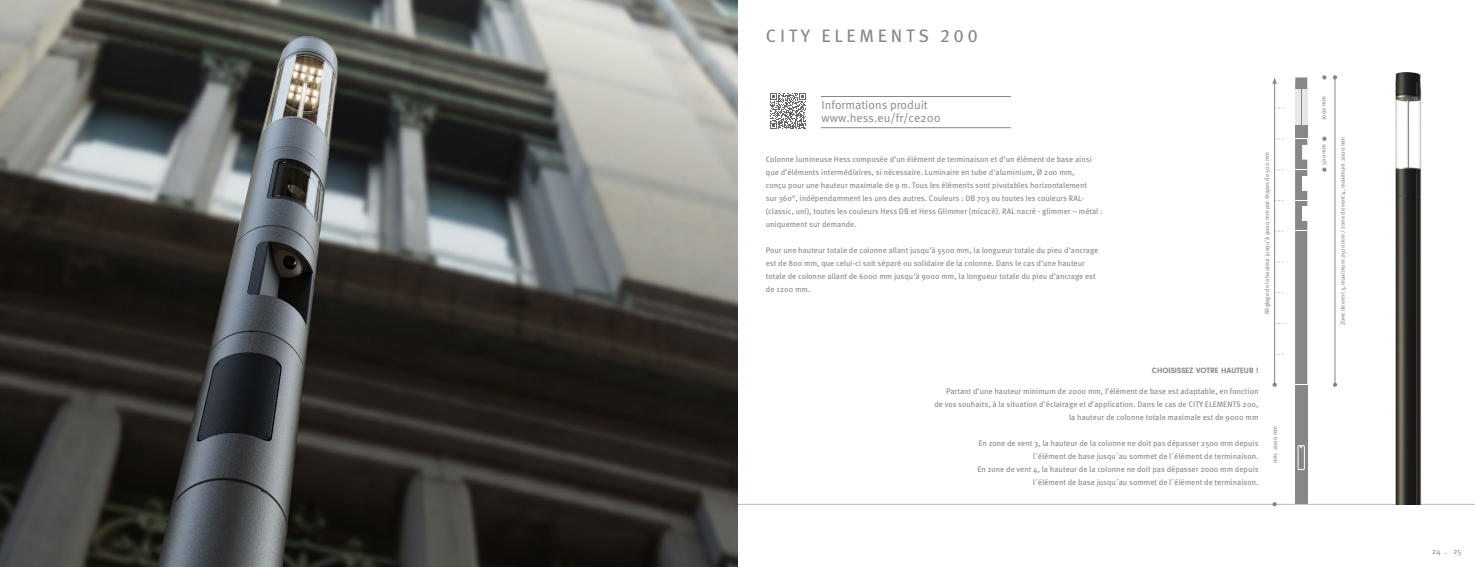
<style>
.page{position:relative;width:1475px;height:567px;background:#fff}
.page>*{position:absolute;margin:0;border:0;box-sizing:border-box;transform-origin:0 0}
.t1{font:18px "Meta Pro";letter-spacing:.21em;color:#878787}
.t2{font:11.9px/12.4px "Meta Pro Norm";color:#878787}
.t3{font:8px/13px "Meta Pro";color:#878787}
.t4{font:700 8px "Neuzeit Gro";color:#878787}
.t5{font:8px "Meta Pro Norm";color:#878787}
.t6{font:6px "Meta Pro";color:#878787}
</style>
<div class="page">
<hr style="left:737px;top:504px;width:737px;height:1px;background:#b9b8b8">
<img style="left:1385px;top:72px;width:46px;height:432px">
<img style="left:0;top:0;width:737px;height:567px">
<svg style="left:1272px;top:502px;width:4px;height:4px"></svg>
<div style="left:1294px;top:385px;width:12px;height:119px;background:#878787"></div>
<svg style="left:1295px;top:89px;width:11px;height:36px"></svg>
<div style="left:1294px;top:125px;width:12px;height:14px;background:#878787"></div>
<svg style="left:1295px;top:77px;width:11px;height:12px"></svg>
<hr style="left:1300px;top:89px;width:1px;height:36px;background:#878787">
<div style="left:1297px;top:445px;width:7px;height:25px;border:1px solid #fff"></div>
<svg style="left:1322px;top:137px;width:4px;height:4px"></svg>
<svg style="left:1272px;top:383px;width:4px;height:4px"></svg>
<svg style="left:1322px;top:168px;width:4px;height:4px"></svg>
<svg style="left:1322px;top:75px;width:4px;height:5px"></svg>
<hr style="left:1274px;top:82px;width:1px;height:302px;background:#878787">
<svg style="left:1272px;top:77px;width:4px;height:7px"></svg>
<svg style="left:1295px;top:139px;width:11px;height:245px;background:#8c8c8c"></svg>
<div style="left:1302px;top:176px;width:5px;height:14px;background:#fff"></div>
<div style="left:1302px;top:206px;width:5px;height:14px;background:#fff"></div>
<hr style="left:1334px;top:77px;width:1px;height:307px;background:#878787">
<hr style="left:820px;top:127px;width:190px;height:1px;background:#878787">
<hr style="left:820px;top:96px;width:190px;height:1px;background:#878787">
<svg style="left:770px;top:93px;width:35px;height:36px"></svg>
<h1 class="t1" style="left:765px;top:24px;width:213px">CITY ELEMENTS 200</h1>
<h2 class="t2" style="left:821px;top:98px;width:121px">Informations produit www.hess.eu/fr/ce200</h2>
<p class="t3" style="left:765px;top:153px;width:338px">Colonne lumineuse Hess composée d’un élément de terminaison et d’un élément de base ainsi que d’éléments intermédiaires, si nécessaire. Luminaire en tube d’aluminium, Ø 200 mm,<br>conçu pour une hauteur maximale de 9 m. Tous les éléments sont pivotables horizontalement<br>sur 360°, indépendamment les uns des autres. Couleurs : DB 703 ou toutes les couleurs RAL-(classic, uni), toutes les couleurs Hess DB et Hess Glimmer (micacé). RAL nacré - glimmer – métal : uniquement sur demande.</p>
<p class="t3" style="left:765px;top:244px;width:334px">Pour une hauteur totale de colonne allant jusqu’à 5500 mm, la longueur totale du pieu d’ancrage est de 800 mm, que celui-ci soit séparé ou solidaire de la colonne. Dans le cas d’une hauteur totale de colonne allant de 6000 mm jusqu’à 9000 mm, la longueur totale du pieu d’ancrage est de 1200 mm.</p>
<p class="t6" style="left:1262px;top:314px;width:164px;rotate:-90deg">Réglage de la hauteur jusqu´à 9000 mm par étapes de 500 mm</p>
<p class="t4" style="left:1151px;top:366px;width:108px">CHOISISSEZ VOTRE HAUTEUR !</p>
<p class="t3" style="left:934px;top:385px;width:325px;text-align:right">Partant d’une hauteur minimum de 2000 mm, l’élément de base est adaptable, en fonction<br>de vos souhaits, à la situation d’éclairage et d’application. Dans le cas de CITY ELEMENTS 200, la hauteur de colonne totale maximale est de 9000 mm</p>
<p class="t3" style="left:977px;top:437px;width:282px;text-align:right">En zone de vent 3, la hauteur de la colonne ne doit pas dépasser 2500 mm depuis l´élément de base jusqu´au sommet de l´élément de terminaison.<br>En zone de vent 4, la hauteur de la colonne ne doit pas dépasser 2000 mm depuis l´élément de base jusqu´au sommet de l´élément de terminaison.</p>
<p class="t6" style="left:1270px;top:463px;width:39px;rotate:-90deg">min. 2000 mm</p>
<p class="t6" style="left:1319px;top:120px;width:25px;rotate:-90deg">1000 mm</p>
<p class="t6" style="left:1319px;top:165px;width:22px;rotate:-90deg">500 mm</p>
<p class="t6" style="left:1338px;top:325px;width:190px;rotate:-90deg">Zone de vent 3, maximum 2500 mm / zone de vent 4, maximum 2000 mm</p>
<p class="t5" style="left:1431px;top:545px;width:31px">24 . 25</p>
</div>
